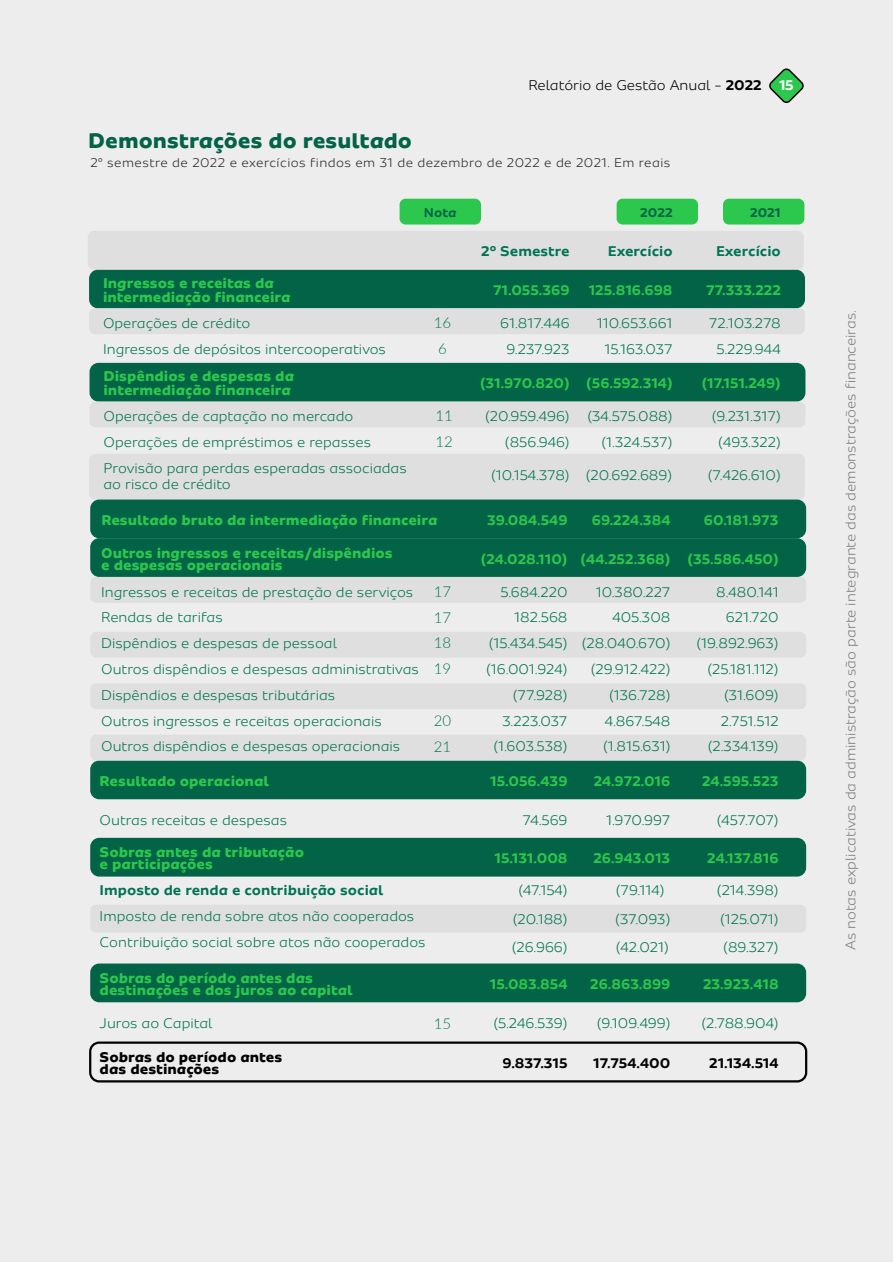
<style>
.page{position:relative;width:893px;height:1263px;background:#fff}
.page>*{position:absolute;margin:0;border:0;box-sizing:border-box;transform-origin:0 0}
.t1{font:800 22.5px "Sua";color:#026346}
.t2{font:300 15px/25.8px "Sua";color:#007452}
.t3{font:800 15px/12px "Sua";color:#2cc84d}
.t4{font:700 15px "Sua";color:#2cc84d}
.t5{font:300 15px "Sua";color:#7e7e7e}
.t6{font:700 15px "Sua";color:#007452}
.t7{font:800 15px/12px "Sua";color:#020000}
.t8{font:300 15px "Sua";color:#000}
.t9{font:700 15px "Sua";color:#020000}
.t10{font:300 15px/25.8px "Lato";color:#007452}
.t11{font:300 13.5px "Sua";letter-spacing:.03em;color:#292929}
.t12{font:700 13.5px "Sua";color:#026346}
.s1{font-weight:700}
.s2{font-weight:700;color:#fff}
</style>
<div class="page">
<div style="left:0;top:1px;width:893px;height:1261px;background:#ededed"></div>
<svg style="left:769px;top:68px;width:35px;height:35px"></svg>
<div style="left:89px;top:454px;width:716px;height:45px;background:#dfdfdf;border-radius:6px"></div>
<div style="left:89px;top:270px;width:716px;height:38px;background:#026346;border-radius:9px"></div>
<div style="left:90px;top:363px;width:715px;height:39px;background:#026346;border-radius:9px"></div>
<div style="left:88px;top:231px;width:716px;height:39px;background:#dfdfdf;border-radius:6px"></div>
<div style="left:89px;top:308px;width:716px;height:26px;background:#dfdfdf;border-radius:6px"></div>
<div style="left:90px;top:402px;width:715px;height:25px;background:#dfdfdf;border-radius:6px"></div>
<div style="left:723px;top:199px;width:81px;height:26px;background:#2cc84d;border-radius:6px"></div>
<div style="left:617px;top:199px;width:81px;height:26px;background:#2cc84d;border-radius:6px"></div>
<div style="left:400px;top:199px;width:81px;height:26px;background:#2cc84d;border-radius:6px"></div>
<div style="left:89px;top:1041px;width:718px;height:41px;border:2px solid #020000;border-radius:9px"></div>
<div style="left:90px;top:499px;width:716px;height:39px;background:#026346;border-radius:9px"></div>
<div style="left:90px;top:760px;width:716px;height:39px;background:#026346;border-radius:9px"></div>
<div style="left:90px;top:838px;width:716px;height:38px;background:#026346;border-radius:9px"></div>
<div style="left:90px;top:963px;width:716px;height:39px;background:#026346;border-radius:9px"></div>
<div style="left:90px;top:538px;width:716px;height:39px;background:#026346;border-radius:9px"></div>
<div style="left:90px;top:577px;width:716px;height:26px;background:#dfdfdf;border-radius:6px"></div>
<div style="left:90px;top:632px;width:716px;height:26px;background:#dfdfdf;border-radius:6px"></div>
<div style="left:90px;top:683px;width:716px;height:26px;background:#dfdfdf;border-radius:6px"></div>
<div style="left:90px;top:735px;width:716px;height:25px;background:#dfdfdf;border-radius:6px"></div>
<div style="left:90px;top:905px;width:716px;height:28px;background:#dfdfdf;border-radius:6px"></div>
<p class="t8" style="left:528px;top:77px;width:267px">Relatório de Gestão Anual - <span class="s1">2022</span> <span class="s2">15</span></p>
<h1 class="t1" style="left:88px;top:127px;width:325px">Demonstrações do resultado</h1>
<p class="t11" style="left:90px;top:155px;width:581px">2° semestre de 2022 e exercícios findos em 31 de dezembro de 2022 e de 2021. Em reais</p>
<p class="t12" style="left:424px;top:205px;width:34px">Nota</p>
<p class="t12" style="left:640px;top:205px;width:34px">2022</p>
<p class="t12" style="left:750px;top:205px;width:32px">2021</p>
<p class="t3" style="left:103px;top:276px;width:189px;line-height:13.5px">Ingressos e receitas da intermediação financeira</p>
<p class="t2" style="left:103px;top:310px;width:284px">Operações de crédito<br>Ingressos de depósitos intercooperativos</p>
<p class="t3" style="left:103px;top:370px;width:192px;line-height:13.5px">Dispêndios e despesas da intermediação financeira</p>
<p class="t2" style="left:103px;top:403px;width:305px">Operações de captação no mercado<br>Operações de empréstimos e repasses<br>Provisão para perdas esperadas associadas</p>
<p class="t2" style="left:103px;top:471px;width:129px">ao risco de crédito</p>
<p class="t10" style="left:434px;top:309px;width:19px">16<br>6</p>
<p class="t10" style="left:436px;top:402px;width:19px">11<br>12</p>
<p class="t3" style="left:101px;top:514px;width:338px">Resultado bruto da intermediação financeira</p>
<p class="t3" style="left:101px;top:546px;width:293px">Outros ingressos e receitas/dispêndios e despesas operacionais</p>
<p class="t2" style="left:101px;top:579px;width:319px">Ingressos e receitas de prestação de serviços Rendas de tarifas<br>Dispêndios e despesas de pessoal<br>Outros dispêndios e despesas administrativas Dispêndios e despesas tributárias<br>Outros ingressos e receitas operacionais Outros dispêndios e despesas operacionais</p>
<p class="t3" style="left:100px;top:775px;width:171px">Resultado operacional</p>
<p class="t2" style="left:100px;top:807px;width:189px">Outras receitas e despesas</p>
<p class="t3" style="left:100px;top:846px;width:206px">Sobras antes da tributação e participações</p>
<p class="t6" style="left:100px;top:881px;width:285px">Imposto de renda e contribuição social</p>
<p class="t2" style="left:100px;top:903px;width:327px">Imposto de renda sobre atos não cooperados<br>Contribuição social sobre atos não cooperados</p>
<p class="t3" style="left:100px;top:972px;width:254px">Sobras do período antes das destinações e dos juros ao capital</p>
<p class="t2" style="left:100px;top:1010px;width:115px">Juros ao Capital</p>
<p class="t7" style="left:100px;top:1051px;width:184px">Sobras do período antes das destinações</p>
<p class="t10" style="left:434px;top:578px;width:19px;text-align:justify">17<br>17<br>18<br>19</p>
<p class="t10" style="left:434px;top:707px;width:19px">20<br>21</p>
<p class="t10" style="left:434px;top:1010px;width:19px">15</p>
<p class="t6" style="left:481px;top:242px;width:90px">2º Semestre</p>
<p class="t6" style="left:608px;top:242px;width:66px">Exercício</p>
<p class="t6" style="left:716px;top:242px;width:66px">Exercício</p>
<p class="t4" style="left:493px;top:281px;width:78px">71.055.369</p>
<p class="t4" style="left:589px;top:281px;width:85px">125.816.698</p>
<p class="t4" style="left:706px;top:281px;width:76px">77.333.222</p>
<p class="t2" style="left:500px;top:310px;width:71px;text-align:center">61.817.446<br>9.237.923</p>
<p class="t2" style="left:597px;top:310px;width:77px;text-align:center">110.653.661<br>15.163.037</p>
<p class="t2" style="left:709px;top:310px;width:73px;text-align:center">72.103.278<br>5.229.944</p>
<p class="t4" style="left:480px;top:374px;width:91px">(31.970.820)</p>
<p class="t4" style="left:586px;top:374px;width:88px">(56.592.314)</p>
<p class="t4" style="left:702px;top:374px;width:81px">(17.151.249)</p>
<p class="t2" style="left:485px;top:403px;width:86px;text-align:right">(20.959.496) (856.946)</p>
<p class="t2" style="left:491px;top:462px;width:80px">(10.154.378)</p>
<p class="t2" style="left:587px;top:403px;width:87px;text-align:right">(34.575.088) (1.324.537)</p>
<p class="t2" style="left:586px;top:462px;width:88px">(20.692.689)</p>
<p class="t2" style="left:712px;top:403px;width:71px;text-align:center">(9.231.317) (493.322)</p>
<p class="t2" style="left:708px;top:462px;width:75px">(7.426.610)</p>
<p class="t4" style="left:487px;top:511px;width:82px">39.084.549</p>
<p class="t4" style="left:481px;top:550px;width:88px">(24.028.110)</p>
<p class="t4" style="left:592px;top:511px;width:80px">69.224.384</p>
<p class="t4" style="left:704px;top:511px;width:76px">60.181.973</p>
<p class="t4" style="left:581px;top:550px;width:200px">(44.252.368) (35.586.450)</p>
<p class="t2" style="left:486px;top:579px;width:83px;text-align:right">5.684.220<br>182.568 (15.434.545) (16.001.924) (77.928)<br>3.223.037 (1.603.538)</p>
<p class="t2" style="left:582px;top:579px;width:90px;text-align:right">10.380.227<br>405.308 (28.040.670) (29.912.422) (136.728)<br>4.867.548 (1.815.631)</p>
<p class="t2" style="left:696px;top:579px;width:84px;text-align:right">8.480.141<br>621.720 (19.892.963) (25.181.112) (31.609)<br>2.751.512 (2.334.139)</p>
<p class="t4" style="left:490px;top:772px;width:79px">15.056.439</p>
<p class="t2" style="left:523px;top:807px;width:46px">74.569</p>
<p class="t4" style="left:494px;top:849px;width:75px">15.131.008</p>
<p class="t4" style="left:594px;top:772px;width:78px">24.972.016</p>
<p class="t2" style="left:606px;top:807px;width:66px">1.970.997</p>
<p class="t4" style="left:593px;top:849px;width:79px">26.943.013</p>
<p class="t4" style="left:702px;top:772px;width:78px">24.595.523</p>
<p class="t2" style="left:717px;top:807px;width:63px">(457.707)</p>
<p class="t4" style="left:707px;top:849px;width:73px">24.137.816</p>
<p class="t2" style="left:512px;top:876px;width:57px;line-height:28.5px;text-align:center">(47.154) (20.188) (26.966)</p>
<p class="t2" style="left:615px;top:876px;width:57px;line-height:28.5px">(79.114) (37.093) (42.021)</p>
<p class="t2" style="left:717px;top:876px;width:63px;line-height:28.5px;text-align:justify">(214.398) (125.071) (89.327)</p>
<p class="t4" style="left:490px;top:975px;width:79px">15.083.854</p>
<p class="t4" style="left:590px;top:975px;width:82px">26.863.899</p>
<p class="t4" style="left:703px;top:975px;width:77px">23.923.418</p>
<p class="t2" style="left:494px;top:1010px;width:75px">(5.246.539)</p>
<p class="t2" style="left:597px;top:1010px;width:75px">(9.109.499)</p>
<p class="t2" style="left:701px;top:1010px;width:79px">(2.788.904)</p>
<p class="t9" style="left:503px;top:1054px;width:66px">9.837.315</p>
<p class="t9" style="left:593px;top:1054px;width:79px">17.754.400</p>
<p class="t9" style="left:709px;top:1054px;width:71px">21.134.514</p>
<p class="t5" style="left:842px;top:950px;width:642px;rotate:-90deg">As notas explicativas da administração são parte integrante das demonstrações financeiras.</p>
</div>
